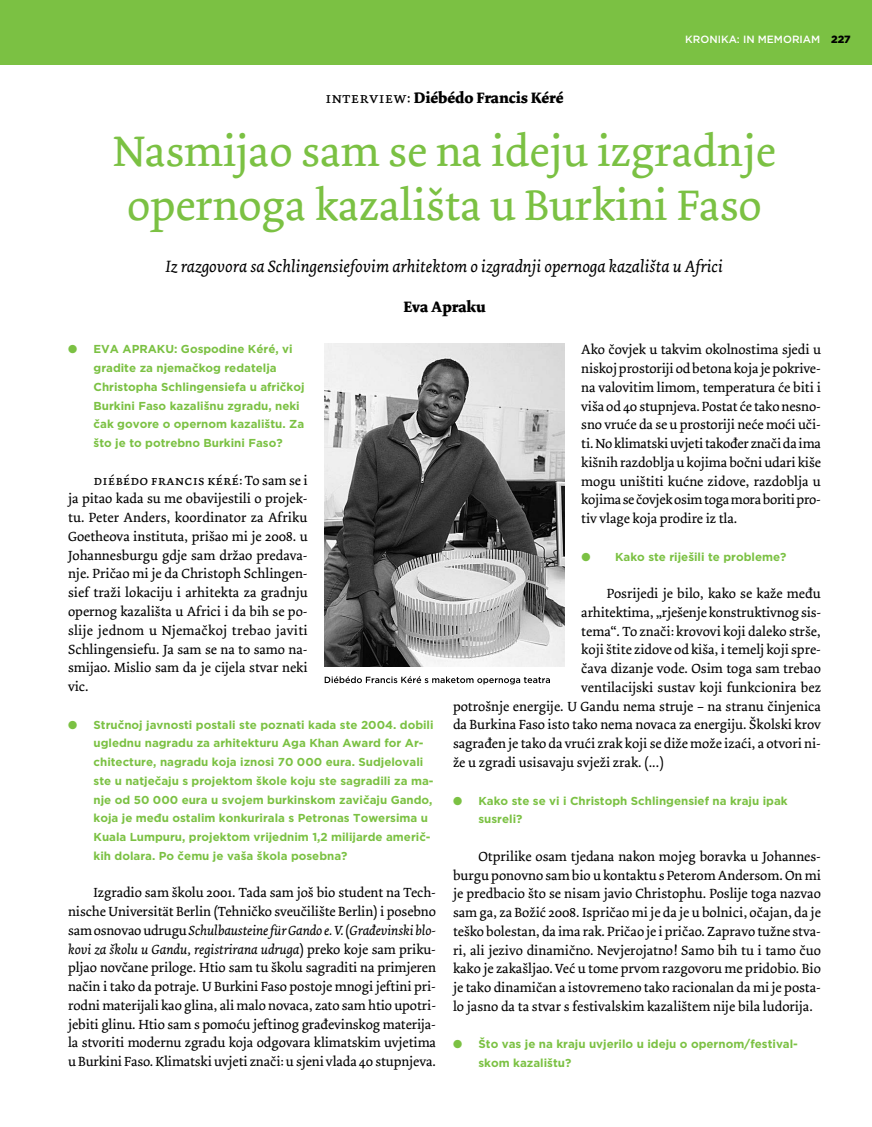
<style>
.page{position:relative;width:872px;height:1127px;background:#fff}
.page>*{position:absolute;margin:0;border:0;box-sizing:border-box;transform-origin:0 0}
.t1{font:45px/54px "Dolly";color:#7bc143;text-align:center}
.t2{font:italic 17.25px "Dolly";color:#000}
.t3{font:700 15.75px "Dolly";color:#000}
.t4{font:13.95px/18.8px "Dolly";color:#000;text-align:justify}
.t5{font:700 11.55px/18.8px "Gotham";color:#7bc143}
.t6{font:500 10.5px "Gotham";color:#fff}
.s1{color:#000}
.s2{font-style:italic}
.s3{font-weight:700;font-style:italic}
</style>
<div class="page">
<div style="left:0;top:0;width:872px;height:64px;background:#7bc143"></div>
<img style="left:325px;top:344px;width:239px;height:322px">
<svg style="left:325px;top:676px;width:225px;height:8px"></svg>
<p class="t6" style="left:685px;top:33px;width:167px">KRONIKA: I N M EMORIAM <span class="s1">227</span></p>
<p class="t3" style="left:325px;top:88px;width:240px"><span class="s2">interview:</span> Diébédo Francis Kéré</p>
<h1 class="t1" style="left:113px;top:125px;width:664px">Nasmijao sam se na ideju izgradnje opernoga kazališta u Burkini Faso</h1>
<p class="t2" style="left:166px;top:256px;width:558px">Iz razgovora sa Schlingensiefovim arhitektom o izgradnji opernoga kazališta u Africi</p>
<p class="t3" style="left:403px;top:297px;width:84px">Eva Apraku</p>
<p class="t5" style="left:94px;top:340px;width:212px;text-indent:-26px">● EVA APRAKU: Gospodine Kéré, vi gradite za njemačkog redatelja Christopha Schlingensiefa u afričkoj Burkini Faso kazališnu zgradu, neki čak govore o opernom kazalištu. Za što je to potrebno Burkini Faso?</p>
<p class="t4" style="left:68px;top:471px;width:241px;text-indent:26px"><span class="s3">diébédo francis kéré:</span> To sam se i ja pitao kada su me obavijestili o projek&shy;tu. Peter Anders, koordinator za Afriku Goetheova instituta, prišao mi je 2008. u Johannesburgu gdje sam držao predava&shy;nje. Pričao mi je da Christoph Schlingen&shy;sief traži lokaciju i arhitekta za gradnju opernog kazališta u Africi i da bih se po&shy;slije jednom u Njemačkoj trebao javiti Schlingensiefu. Ja sam se na to samo na&shy;smijao. Mislio sam da je cijela stvar neki vic.</p>
<p class="t5" style="left:94px;top:715px;width:341px;text-indent:-26px">● Stručnoj javnosti postali ste poznati kada ste 2004. dobili uglednu nagradu za arhitekturu Aga Khan Award for Ar&shy;chitecture, nagradu koja iznosi 70 000 eura. Sudjelovali ste u natječaju s projektom škole koju ste sagradili za ma&shy;nje od 50 000 eura u svojem burkinskom zavičaju Gando, koja je među ostalim konkurirala s Petronas Towersima u Kuala Lumpuru, projektom vrijednim 1,2 milijarde američ&shy;kih dolara. Po čemu je vaša škola posebna?</p>
<p class="t4" style="left:68px;top:883px;width:369px;text-indent:26px">Izgradio sam školu 2001. Tada sam još bio student na Tech&shy;nische Universität Berlin (Tehničko sveučilište Berlin) i posebno sam osnovao udrugu <span class="s2">Schulbausteine für Gando e. V.</span> (<span class="s2">Građevinski blo&shy;kovi za školu u Gandu, registrirana udruga</span>) preko koje sam priku&shy;pljao novčane priloge. Htio sam tu školu sagraditi na primjeren način i tako da potraje. U Burkini Faso postoje mnogi jeftini pri&shy;rodni materijali kao glina, ali malo novaca, zato sam htio upotri&shy;jebiti glinu. Htio sam s pomoću jeftinog građevinskog materija&shy;la stvoriti modernu zgradu koja odgovara klimatskim uvjetima u Burkini Faso. Klimatski uvjeti znači: u sjeni vlada 40 stupnjeva.</p>
<p class="t4" style="left:581px;top:341px;width:241px">Ako čovjek u takvim okolnostima sjedi u niskoj prostoriji od betona koja je pokrive&shy;na valovitim limom, temperatura će biti i viša od 40 stupnjeva. Postat će tako nesno&shy;sno vruće da se u prostoriji neće moći uči&shy;ti. No klimatski uvjeti također znači da ima kišnih razdoblja u kojima bočni udari kiše mogu uništiti kućne zidove, razdoblja u kojima se čovjek osim toga mora boriti pro&shy;tiv vlage koja prodire iz tla.</p>
<p class="t5" style="left:581px;top:547px;width:207px">● Kako ste riješili te probleme?</p>
<p class="t4" style="left:607px;top:584px;width:215px">Posrijedi je bilo, kako se kaže među</p>
<p class="t4" style="left:581px;top:603px;width:241px">arhitektima, „rješenje konstruktivnog sis-</p>
<p class="t4" style="left:581px;top:622px;width:241px">tema“. To znači: krovovi koji daleko strše,</p>
<p class="t4" style="left:581px;top:641px;width:241px">koji štite zidove od kiša, i temelj koji spre-</p>
<p class="t4" style="left:581px;top:659px;width:241px">čava dizanje vode. Osim toga sam trebao</p>
<p class="t4" style="left:581px;top:678px;width:241px">ventilacijski sustav koji funkcionira bez</p>
<p class="t4" style="left:453px;top:697px;width:369px">potrošnje energije. U Gandu nema struje – na stranu činjenica</p>
<p class="t4" style="left:453px;top:716px;width:369px">da Burkina Faso isto tako nema novaca za energiju. Školski krov</p>
<p class="t4" style="left:453px;top:734px;width:369px">sagrađen je tako da vrući zrak koji se diže može izaći, a otvori ni-</p>
<p class="t4" style="left:453px;top:753px;width:212px">že u zgradi usisavaju svježi zrak. (...)</p>
<p class="t5" style="left:478px;top:791px;width:311px;text-indent:-26px">● Kako ste se vi i Christoph Schlingensief na kraju ipak susreli?</p>
<p class="t4" style="left:453px;top:847px;width:369px;text-indent:26px">Otprilike osam tjedana nakon mojeg boravka u Johannes&shy;burgu ponovno sam bio u kontaktu s Peterom Andersom. On mi je predbacio što se nisam javio Christophu. Poslije toga nazvao sam ga, za Božić 2008. Ispričao mi je da je u bolnici, očajan, da je teško bolestan, da ima rak. Pričao je i pričao. Zapravo tužne stva&shy;ri, ali jezivo dinamično. Nevjerojatno! Samo bih tu i tamo čuo kako je zakašljao. Već u tome prvom razgovoru me pridobio. Bio je tako dinamičan a istovremeno tako racionalan da mi je posta&shy;lo jasno da ta stvar s festivalskim kazalištem nije bila ludorija.</p>
<p class="t5" style="left:478px;top:1034px;width:321px;text-indent:-26px">● Što vas je na kraju uvjerilo u ideju o opernom/festival&shy;skom kazalištu?</p>
</div>
